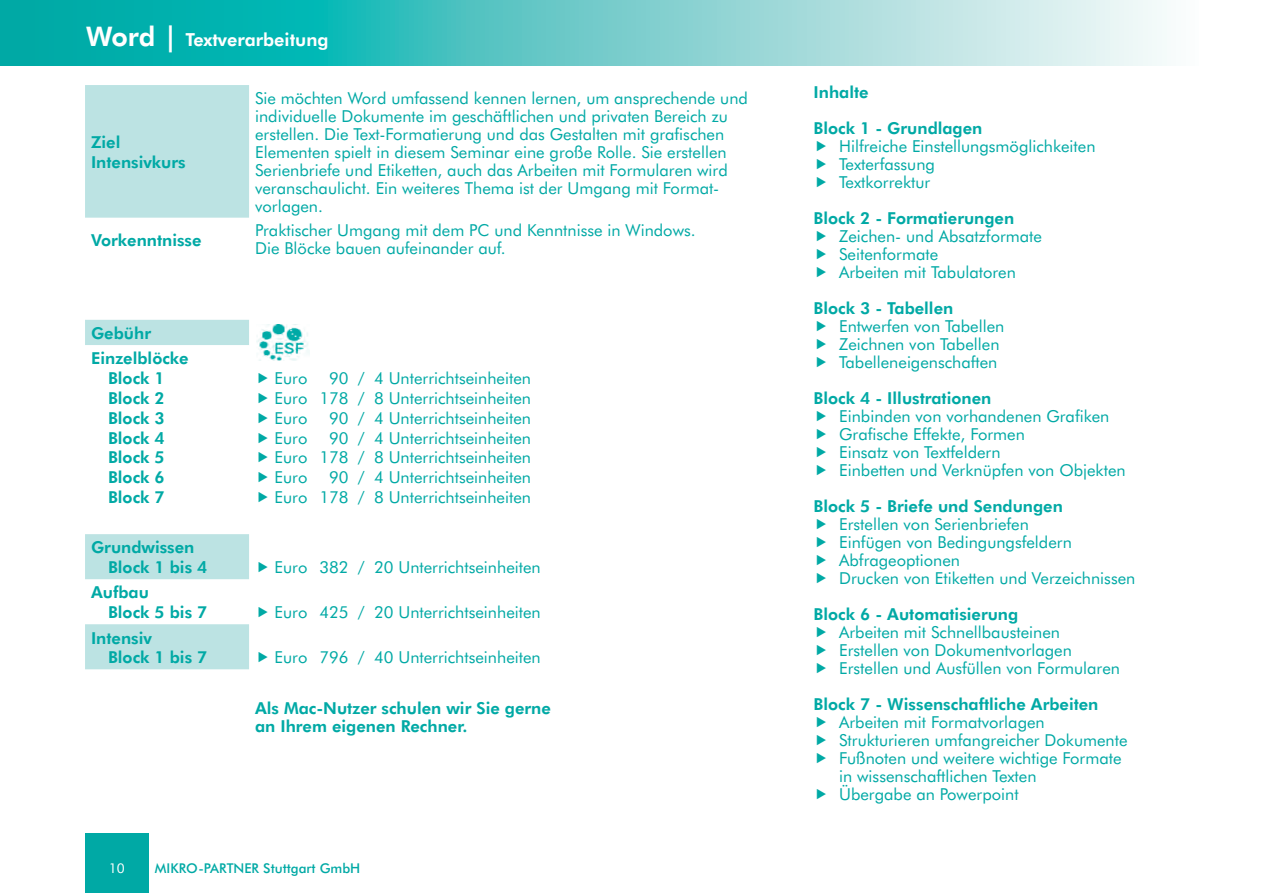
<style>
.page{position:relative;width:1263px;height:893px;background:#fff}
.page>*{position:absolute;margin:0;border:0;box-sizing:border-box;transform-origin:0 0}
.t1{font:800 27px "Futura BT";color:#fff}
.t2{font:800 18px "Futura BT";color:#fff}
.t3{font:16.5px/18px "Futura BT";color:#00a9a5}
.t4{font:800 16.5px/19.8px "Futura BT";color:#00a9a5}
.t5{font:500 13.5px "Futura BT";color:#00a9a5}
.t6{font:13.5px "Futura BT";color:#fff}
.s1{font-size:27px}
</style>
<div class="page">
<div style="left:85px;top:833px;width:64px;height:60px;background:#00a9a5"></div>
<svg style="left:0;top:0;width:1167px;height:65px;background:#68ccca"></svg>
<svg style="left:85px;top:85px;width:164px;height:584px"></svg>
<img style="left:256px;top:324px;width:54px;height:37px">
<h1 class="t1" style="left:99px;top:19px;width:340px">Allgemeine Informationen</h1>
<p class="t2" style="left:86px;top:28px;width:244px"><span class="s1">Word |</span> Textverarbeitung</p>
<p class="t4" style="left:91px;top:132px;width:96px">Ziel<br>Intensivkurs</p>
<p class="t3" style="left:255px;top:89px;width:494px">Sie möchten Word umfassend kennen lernen, um ansprechende und individuelle Dokumente im geschäftlichen und privaten Bereich zu erstellen. Die Text-Formatierung und das Gestalten mit grafischen Elementen spielt in diesem Seminar eine große Rolle. Sie erstellen Serienbriefe und Etiketten, auch das Arbeiten mit Formularen wird veranschaulicht. Ein weiteres Thema ist der Umgang mit Format&shy;vorlagen.</p>
<p class="t4" style="left:91px;top:230px;width:112px">Vorkenntnisse</p>
<p class="t3" style="left:255px;top:221px;width:442px">Praktischer Umgang mit dem PC und Kenntnisse in Windows.<br>Die Blöcke bauen aufeinander auf.</p>
<p class="t4" style="left:91px;top:320px;width:99px;line-height:25.2px">Gebühr<br>Einzelblöcke</p>
<p class="t4" style="left:108px;top:368px;width:58px;text-align:justify">Block 1<br>Block 2<br>Block 3<br>Block 4<br>Block 5<br>Block 6<br>Block 7</p>
<p class="t3" style="left:275px;top:369px;width:34px">Euro</p>
<p class="t3" style="left:275px;top:368px;width:258px;line-height:19.8px;text-align:justify;text-indent:54px">90 / 4 Unterrichtseinheiten Euro 178 / 8 Unterrichtseinheiten Euro</p>
<p class="t3" style="left:329px;top:409px;width:203px">90 / 4 Unterrichtseinheiten</p>
<p class="t3" style="left:275px;top:428px;width:258px;line-height:19.8px;text-align:justify;text-indent:54px">90 / 4 Unterrichtseinheiten Euro 178 / 8 Unterrichtseinheiten Euro</p>
<p class="t3" style="left:275px;top:428px;width:34px">Euro</p>
<p class="t3" style="left:275px;top:467px;width:258px;line-height:19.8px;text-align:right">90 / 4 Unterrichtseinheiten<br>Euro 178 / 8 Unterrichtseinheiten</p>
<p class="t4" style="left:108px;top:537px;width:101px;text-indent:-17px">Grundwissen<br>Block 1 bis 4</p>
<p class="t4" style="left:108px;top:583px;width:101px;text-indent:-17px">Aufbau<br>Block 5 bis 7</p>
<p class="t4" style="left:108px;top:628px;width:101px;text-indent:-17px">Intensiv<br>Block 1 bis 7</p>
<p class="t3" style="left:275px;top:558px;width:268px">Euro 382 / 20 Unterrichtseinheiten</p>
<p class="t3" style="left:275px;top:603px;width:268px">Euro 425 / 20 Unterrichtseinheiten</p>
<p class="t3" style="left:275px;top:648px;width:268px">Euro 796 / 40 Unterrichtseinheiten</p>
<p class="t4" style="left:255px;top:699px;width:297px;line-height:18px">Als Mac-Nutzer schulen wir Sie gerne an Ihrem eigenen Rechner.</p>
<p class="t6" style="left:109px;top:860px;width:17px">10</p>
<p class="t5" style="left:155px;top:860px;width:207px">MIKRO-PARTNER Stuttgart GmbH</p>
<p class="t4" style="left:814px;top:74px;width:170px;line-height:36px">Inhalte<br>Block 1 - Grundlagen</p>
<p class="t3" style="left:839px;top:137px;width:258px">Hilfreiche Einstellungsmöglichkeiten<br>Texterfassung<br>Textkorrektur</p>
<p class="t4" style="left:814px;top:208px;width:202px">Block 2 - Formatierungen</p>
<p class="t3" style="left:839px;top:227px;width:204px">Zeichen- und Absatzformate<br>Seitenformate<br>Arbeiten mit Tabulatoren</p>
<p class="t4" style="left:814px;top:298px;width:141px">Block 3 - Tabellen</p>
<p class="t3" style="left:839px;top:317px;width:167px">Entwerfen von Tabellen<br>Zeichnen von Tabellen<br>Tabelleneigenschaften</p>
<p class="t4" style="left:814px;top:388px;width:179px">Block 4 - Illustrationen</p>
<p class="t3" style="left:839px;top:407px;width:288px">Einbinden von vorhandenen Grafiken<br>Grafische Effekte, Formen<br>Einsatz von Textfeldern<br>Einbetten und Verknüpfen von Objekten</p>
<p class="t4" style="left:814px;top:496px;width:251px">Block 5 - Briefe und Sendungen</p>
<p class="t3" style="left:839px;top:515px;width:298px">Erstellen von Serienbriefen<br>Einfügen von Bedingungsfeldern<br>Abfrageoptionen<br>Drucken von Etiketten und Verzeichnissen</p>
<p class="t4" style="left:814px;top:604px;width:206px">Block 6 - Automatisierung</p>
<p class="t3" style="left:839px;top:623px;width:282px">Arbeiten mit Schnellbausteinen<br>Erstellen von Dokumentvorlagen<br>Erstellen und Ausfüllen von Formularen</p>
<p class="t4" style="left:814px;top:694px;width:286px">Block 7 - Wissenschaftliche Arbeiten</p>
<p class="t3" style="left:839px;top:713px;width:290px">Arbeiten mit Formatvorlagen<br>Strukturieren umfangreicher Dokumente<br>Fußnoten und weitere wichtige Formate in wissenschaftlichen Texten<br>Übergabe an Powerpoint</p>
</div>
